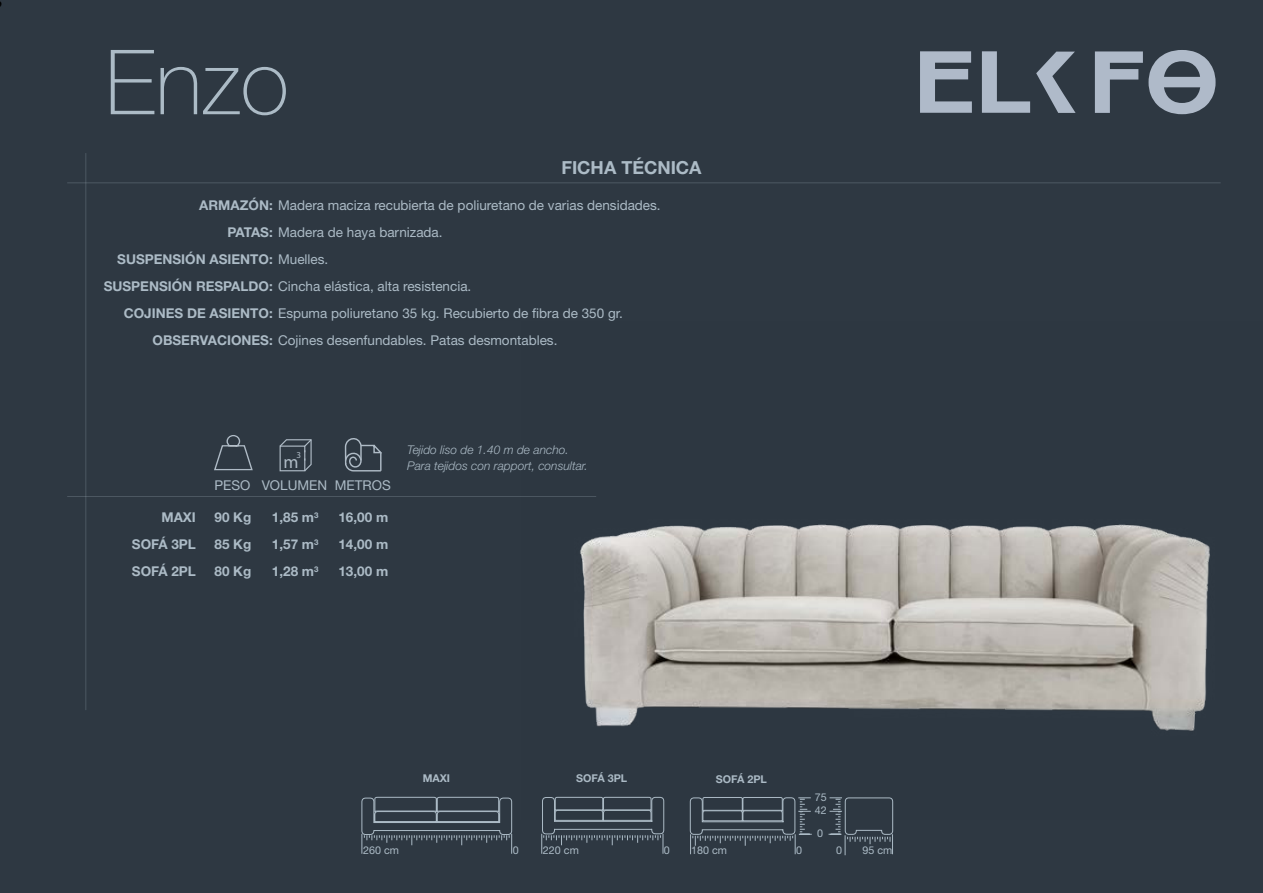
<style>
.page{position:relative;width:1263px;height:893px;background:#2e3842}
.page>*{position:absolute;margin:0;border:0;box-sizing:border-box;transform-origin:0 0}
.t1{font:100 90px "Helvetica Neue LT Std";color:#acbbc6}
.t2{font:18.15px "Myriad Pro";color:#afbbc6}
.t3{font:700 18px "Helvetica Neue LT Std";color:#acbbc6}
.t4{font:13.5px "Helvetica Neue LT Std";color:#acbbc6}
.t5{font:700 13.5px "Helvetica Neue LT Std";color:#acbbc6}
.t6{font:italic 300 12px/16.5px "Helvetica Neue LT Std";color:#acbbc6}
.t7{font:10.8px "Helvetica Neue LT Std";color:#acbbc6}
.t8{font:700 10.8px "Helvetica Neue LT Std";color:#acbbc6}
.t9{font:9px "Myriad Pro";color:#afbbc6}
.s1{font-weight:700}
.s2{font-weight:400}
</style>
<div class="page">
<svg style="left:920px;top:51px;width:52px;height:62px"></svg>
<svg style="left:982px;top:51px;width:48px;height:62px"></svg>
<svg style="left:1095px;top:50px;width:120px;height:64px"></svg>
<svg style="left:1036px;top:52px;width:39px;height:61px"></svg>
<svg style="left:279px;top:439px;width:33px;height:33px"></svg>
<svg style="left:214px;top:435px;width:39px;height:35px"></svg>
<svg style="left:345px;top:438px;width:36px;height:34px"></svg>
<hr style="left:67px;top:496px;width:529px;height:1px;background:#acbbc6">
<hr style="left:86px;top:153px;width:1px;height:557px;background:#acbbc6">
<hr style="left:67px;top:183px;width:1154px;height:1px;background:#acbbc6">
<svg style="left:361px;top:797px;width:151px;height:57px"></svg>
<svg style="left:541px;top:820px;width:123px;height:34px"></svg>
<svg style="left:828px;top:820px;width:65px;height:35px"></svg>
<svg style="left:690px;top:820px;width:122px;height:34px"></svg>
<img style="left:521px;top:496px;width:689px;height:324px">
<p class="t1" style="left:105px;top:31px;width:185px">Enzo</p>
<p class="t3" style="left:561px;top:156px;width:142px">FICHA TÉCNICA</p>
<p class="t4" style="left:199px;top:197px;width:463px"><span class="s1">ARMAZÓN:</span> Madera maciza recubierta de poliuretano de varias densidades.</p>
<p class="t4" style="left:228px;top:224px;width:217px"><span class="s1">PATAS:</span> Madera de haya barnizada.</p>
<p class="t5" style="left:117px;top:251px;width:213px">SUSPENSIÓN ASIENTO: <span class="s2">Muelles.</span></p>
<p class="t4" style="left:104px;top:278px;width:369px"><span class="s1">SUSPENSIÓN RESPALDO:</span> Cincha elástica, alta resistencia.</p>
<p class="t4" style="left:124px;top:305px;width:500px"><span class="s1">COJINES DE ASIENTO:</span> Espuma poliuretano 35 kg. Recubierto de fibra de 350 gr.</p>
<p class="t4" style="left:153px;top:332px;width:406px"><span class="s1">OBSERVACIONES:</span> Cojines desenfundables. Patas desmontables.</p>
<p class="t5" style="left:161px;top:509px;width:36px">MAXI</p>
<p class="t5" style="left:132px;top:536px;width:66px">SOFÁ 3PL</p>
<p class="t5" style="left:132px;top:563px;width:66px">SOFÁ 2PL</p>
<p class="t9" style="left:297px;top:450px;width:6px">3</p>
<p class="t2" style="left:284px;top:450px;width:17px">m</p>
<p class="t4" style="left:214px;top:477px;width:178px">PESO VOLUMEN METROS</p>
<p class="t5" style="left:214px;top:509px;width:38px">90 Kg</p>
<p class="t5" style="left:214px;top:536px;width:38px">85 Kg</p>
<p class="t5" style="left:214px;top:563px;width:38px">80 Kg</p>
<p class="t5" style="left:272px;top:509px;width:48px">1,85 m<sup>3</sup></p>
<p class="t5" style="left:272px;top:536px;width:48px">1,57 m<sup>3</sup></p>
<p class="t5" style="left:272px;top:563px;width:48px">1,28 m<sup>3</sup></p>
<p class="t5" style="left:338px;top:509px;width:51px">16,00 m</p>
<p class="t5" style="left:338px;top:536px;width:51px">14,00 m</p>
<p class="t5" style="left:338px;top:563px;width:51px">13,00 m</p>
<p class="t6" style="left:407px;top:441px;width:182px">Tejido liso de 1.40 m de ancho.<br>Para tejidos con rapport, consultar.</p>
<p class="t8" style="left:423px;top:772px;width:29px">MAXI</p>
<p class="t7" style="left:363px;top:843px;width:37px">260 cm</p>
<p class="t7" style="left:513px;top:843px;width:7px">0</p>
<p class="t8" style="left:576px;top:772px;width:53px">SOFÁ 3PL</p>
<p class="t7" style="left:543px;top:843px;width:37px">220 cm</p>
<p class="t7" style="left:664px;top:843px;width:7px">0</p>
<p class="t8" style="left:716px;top:772px;width:53px">SOFÁ 2PL</p>
<p class="t7" style="left:815px;top:790px;width:13px">75</p>
<p class="t7" style="left:815px;top:804px;width:13px">42</p>
<p class="t7" style="left:817px;top:826px;width:7px">0</p>
<p class="t7" style="left:691px;top:844px;width:37px">180 cm</p>
<p class="t7" style="left:796px;top:844px;width:7px">0</p>
<p class="t7" style="left:836px;top:844px;width:7px">0</p>
<p class="t7" style="left:862px;top:844px;width:31px">95 cm</p>
</div>
